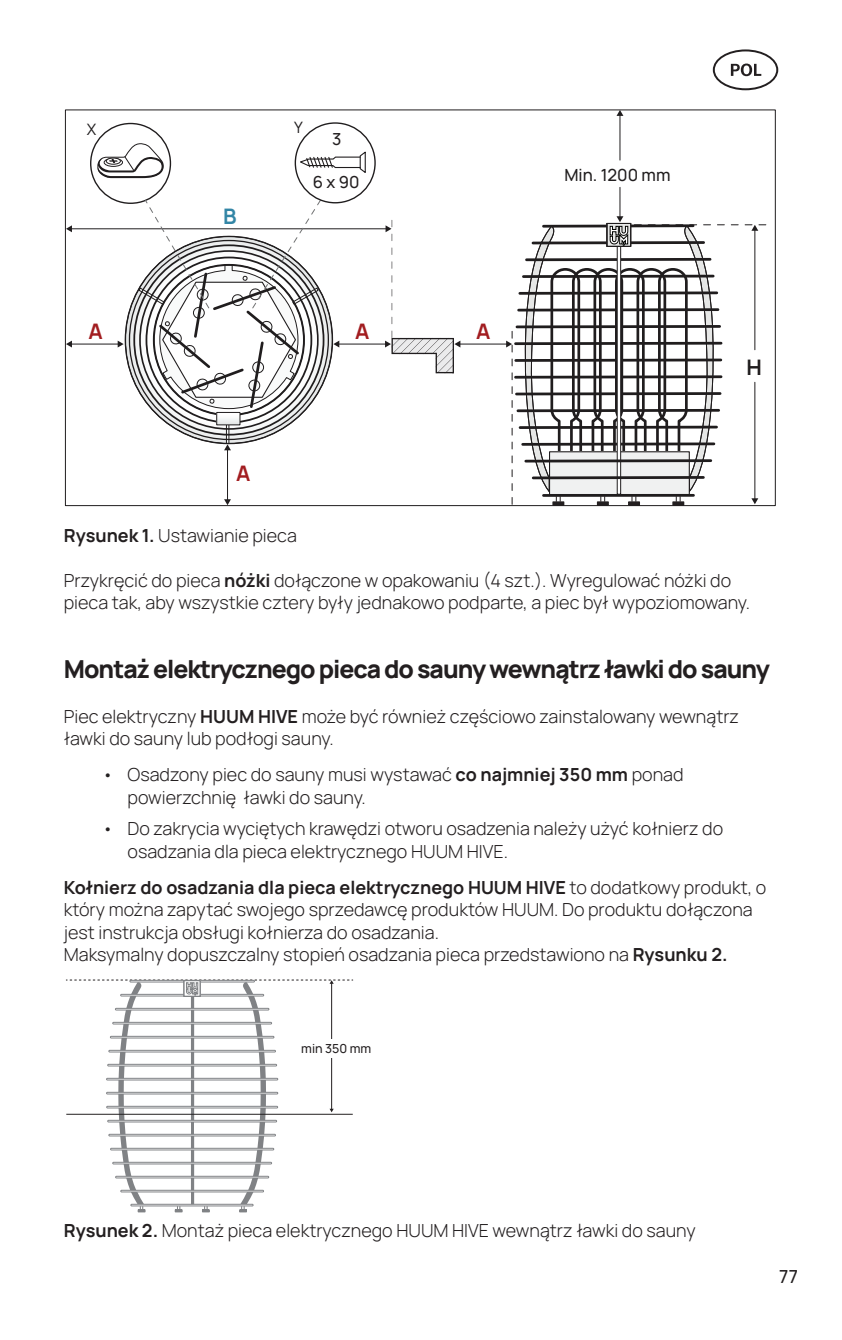
<style>
.page{position:relative;width:842px;height:1340px;background:#fff}
.page>*{position:absolute;margin:0;border:0;box-sizing:border-box;transform-origin:0 0}
.t1{font:800 24.75px "Manrope";letter-spacing:-.04em;color:#231f20}
.t2{font:700 21.38px "Manrope";color:#a21d20}
.t3{font:700 21.38px "Manrope";color:#201d1e}
.t4{font:700 21.38px "Manrope";color:#3386a6}
.t5{font:300 18px/22.5px "Manrope";color:#231f20}
.t6{font:500 18px "Manrope";color:#231f20}
.t7{font:500 16.65px "Manrope";color:#201d1e}
.t8{font:500 16.65px "Manrope";color:#231f20}
.t9{font:15.75px "Manrope";color:#201d1e}
.t10{font:500 12.38px "Manrope";color:#231f20}
.s1{font-weight:700}
</style>
<div class="page">
<hr style="left:620px;top:115px;width:1px;height:45px;background:#201d1e">
<svg style="left:616px;top:112px;width:7px;height:4px"></svg>
<hr style="left:620px;top:187px;width:1px;height:30px;background:#201d1e">
<hr style="left:71px;top:344px;width:48px;height:1px;background:#201d1e">
<svg style="left:67px;top:340px;width:5px;height:7px"></svg>
<hr style="left:227px;top:449px;width:1px;height:51px;background:#201d1e">
<svg style="left:224px;top:499px;width:7px;height:5px"></svg>
<hr style="left:338px;top:344px;width:48px;height:1px;background:#201d1e">
<hr style="left:459px;top:344px;width:48px;height:1px;background:#201d1e">
<svg style="left:506px;top:331px;width:7px;height:173px"></svg>
<hr style="left:71px;top:228px;width:316px;height:1px;background:#201d1e">
<svg style="left:67px;top:225px;width:5px;height:7px"></svg>
<svg style="left:385px;top:220px;width:75px;height:153px"></svg>
<svg style="left:96px;top:143px;width:69px;height:35px"></svg>
<svg style="left:118px;top:200px;width:221px;height:250px"></svg>
<div style="left:295px;top:122px;width:81px;height:81px;border:1px solid #201d1e;border-radius:50%"></div>
<svg style="left:298px;top:150px;width:68px;height:24px"></svg>
<hr style="left:520px;top:426px;width:196px;height:3px;background:#201d1e">
<hr style="left:518px;top:409px;width:201px;height:3px;background:#201d1e">
<hr style="left:516px;top:392px;width:204px;height:3px;background:#201d1e">
<hr style="left:515px;top:375px;width:206px;height:3px;background:#201d1e">
<svg style="left:516px;top:359px;width:6px;height:3px"></svg>
<hr style="left:515px;top:342px;width:206px;height:3px;background:#201d1e">
<hr style="left:517px;top:325px;width:203px;height:3px;background:#201d1e">
<hr style="left:519px;top:308px;width:199px;height:3px;background:#201d1e">
<svg style="left:522px;top:216px;width:245px;height:289px"></svg>
<div style="left:673px;top:501px;width:11px;height:4px;border:1px solid #231f20"></div>
<svg style="left:66px;top:979px;width:287px;height:233px"></svg>
<svg style="left:713px;top:49px;width:65px;height:41px"></svg>
<p class="t9" style="left:87px;top:118px;width:11px">X</p>
<p class="t9" style="left:294px;top:117px;width:10px">Y</p>
<p class="t4" style="left:223px;top:201px;width:15px">B</p>
<p class="t8" style="left:332px;top:127px;width:11px">3</p>
<p class="t8" style="left:313px;top:170px;width:48px">6 x 90</p>
<p class="t2" style="left:88px;top:316px;width:16px">A</p>
<p class="t2" style="left:355px;top:316px;width:16px">A</p>
<p class="t2" style="left:236px;top:458px;width:16px">A</p>
<p class="t2" style="left:476px;top:316px;width:16px">A</p>
<p class="t7" style="left:564px;top:164px;width:107px">Min. 1200 mm</p>
<p class="t3" style="left:746px;top:352px;width:17px">H</p>
<p class="t5" style="left:64px;top:523px;width:235px"><span class="s1">Rysunek 1.</span> Ustawianie pieca</p>
<p class="t5" style="left:64px;top:568px;width:688px">Przykręcić do pieca <span class="s1">nóżki</span> dołączone w opakowaniu (4 szt.). Wyregulować nóżki do pieca tak, aby wszystkie cztery były jednakowo podparte, a piec był wypoziomowany.</p>
<h1 class="t1" style="left:64px;top:651px;width:708px">Montaż elektrycznego pieca do sauny wewnątrz ławki do sauny</h1>
<p class="t5" style="left:64px;top:704px;width:677px">Piec elektryczny <span class="s1">HUUM HIVE</span> może być również częściowo zainstalowany wewnątrz ławki do sauny lub podłogi sauny.</p>
<p class="t5" style="left:128px;top:762px;width:558px;text-indent:-26px">• Osadzony piec do sauny musi wystawać <span class="s1">co najmniej 350 mm</span> ponad powierzchnię ławki do sauny.</p>
<p class="t5" style="left:128px;top:816px;width:597px;text-indent:-26px">• Do zakrycia wyciętych krawędzi otworu osadzenia należy użyć kołnierz do osadzania dla pieca elektrycznego HUUM HIVE.</p>
<p class="t5" style="left:64px;top:875px;width:704px"><span class="s1">Kołnierz do osadzania dla pieca elektrycznego HUUM HIVE</span> to dodatkowy produkt, o który można zapytać swojego sprzedawcę produktów HUUM. Do produktu dołączona jest instrukcja obsługi kołnierza do osadzania.<br>Maksymalny dopuszczalny stopień osadzania pieca przedstawiono na <span class="s1">Rysunku 2.</span></p>
<p class="t10" style="left:301px;top:1040px;width:71px">min 350 mm</p>
<p class="t5" style="left:64px;top:1218px;width:633px"><span class="s1">Rysunek 2.</span> Montaż pieca elektrycznego HUUM HIVE wewnątrz ławki do sauny</p>
<p class="t6" style="left:779px;top:1263px;width:20px">77</p>
</div>
